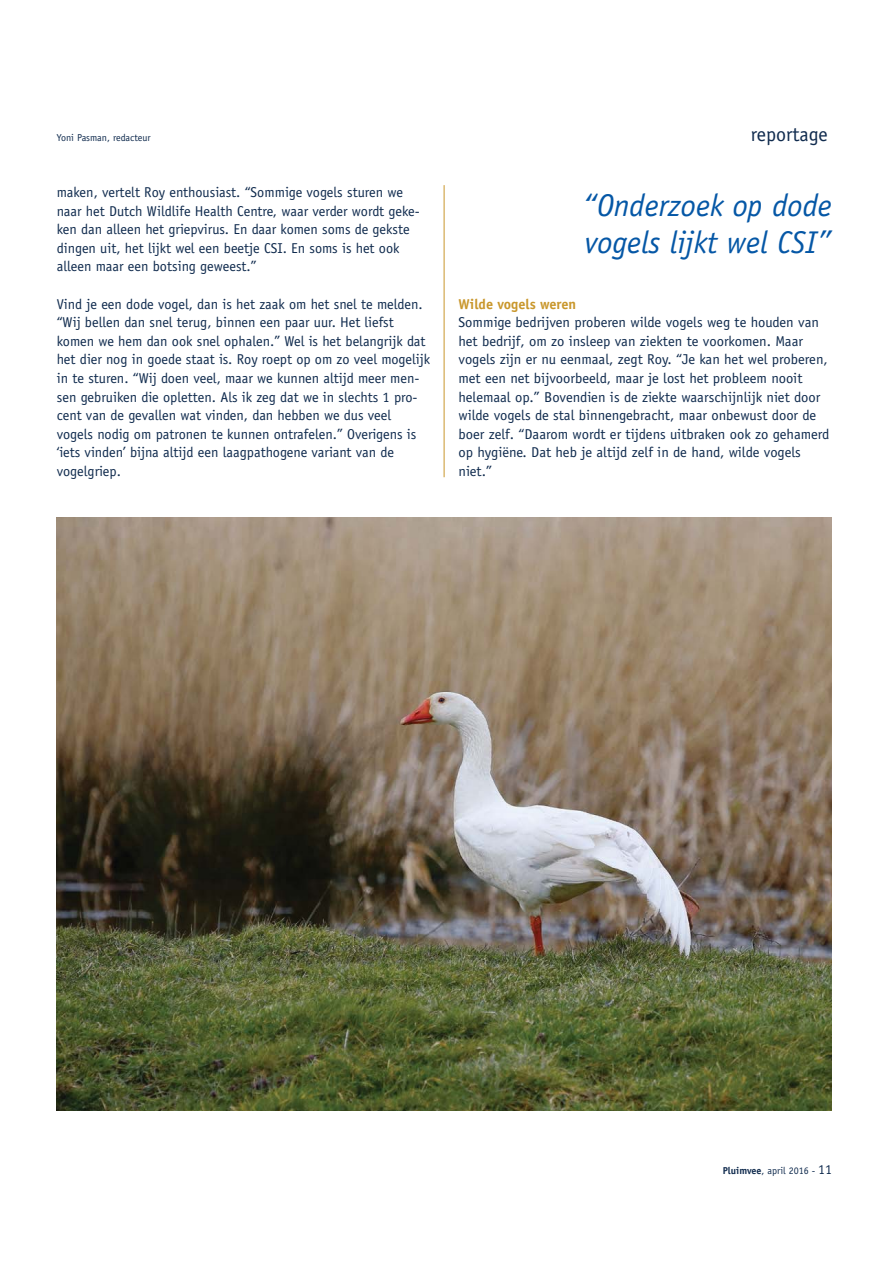
<style>
.page{position:relative;width:893px;height:1263px;background:#fff}
.page>*{position:absolute;margin:0;border:0;box-sizing:border-box;transform-origin:0 0}
.t1{font:italic 31.5px/37.2px "Officina Sans Std";color:#0557a6}
.t2{font:20.1px "Officina Sans Std";color:#102b4e}
.t3{font:14.25px/18.6px "Officina Sans Std";color:#102b4e}
.t4{font:700 14.25px "Officina Sans Std";color:#c9972c}
.t5{font:10.05px "Officina Sans Std";color:#102b4e}
.s1{font-weight:700}
.s2{font-size:13.65px}
</style>
<div class="page">
<img style="left:57px;top:518px;width:775px;height:592px">
<hr style="left:444px;top:185px;width:1px;height:292px;background:#c9972c">
<p class="t5" style="left:57px;top:134px;width:95px">Yoni Pasman, redacteur</p>
<h2 class="t2" style="left:751px;top:127px;width:78px">reportage</h2>
<p class="t3" style="left:57px;top:184px;width:364px">maken, vertelt Roy enthousiast. “Sommige vogels sturen we naar het Dutch Wildlife Health Centre, waar verder wordt geke&shy;ken dan alleen het griepvirus. En daar komen soms de gekste dingen uit, het lijkt wel een beetje CSI. En soms is het ook alleen maar een botsing geweest.”</p>
<p class="t3" style="left:57px;top:295px;width:375px">Vind je een dode vogel, dan is het zaak om het snel te melden. “Wij bellen dan snel terug, binnen een paar uur. Het liefst komen we hem dan ook snel ophalen.” Wel is het belangrijk dat het dier nog in goede staat is. Roy roept op om zo veel mogelijk in te sturen. “Wij doen veel, maar we kunnen altijd meer men&shy;sen gebruiken die opletten. Als ik zeg dat we in slechts 1 pro&shy;cent van de gevallen wat vinden, dan hebben we dus veel vogels nodig om patronen te kunnen ontrafelen.” Overigens is ‘iets vinden’ bijna altijd een laagpathogene variant van de vogelgriep.</p>
<p class="t4" style="left:458px;top:298px;width:119px">Wilde vogels weren</p>
<h1 class="t1" style="left:582px;top:188px;width:251px">“Onderzoek op dode vogels lijkt wel CSI”</h1>
<p class="t3" style="left:458px;top:314px;width:372px">Sommige bedrijven proberen wilde vogels weg te houden van het bedrijf, om zo insleep van ziekten te voorkomen. Maar vogels zijn er nu eenmaal, zegt Roy. “Je kan het wel proberen, met een net bijvoorbeeld, maar je lost het probleem nooit helemaal op.” Bovendien is de ziekte waarschijnlijk niet door wilde vogels de stal binnengebracht, maar onbewust door de boer zelf. “Daarom wordt er tijdens uitbraken ook zo gehamerd op hygiëne. Dat heb je altijd zelf in de hand, wilde vogels niet.”</p>
<p class="t5" style="left:723px;top:1167px;width:111px"><span class="s1">Pluimvee</span>, april 2016 - <span class="s2">11</span></p>
</div>
